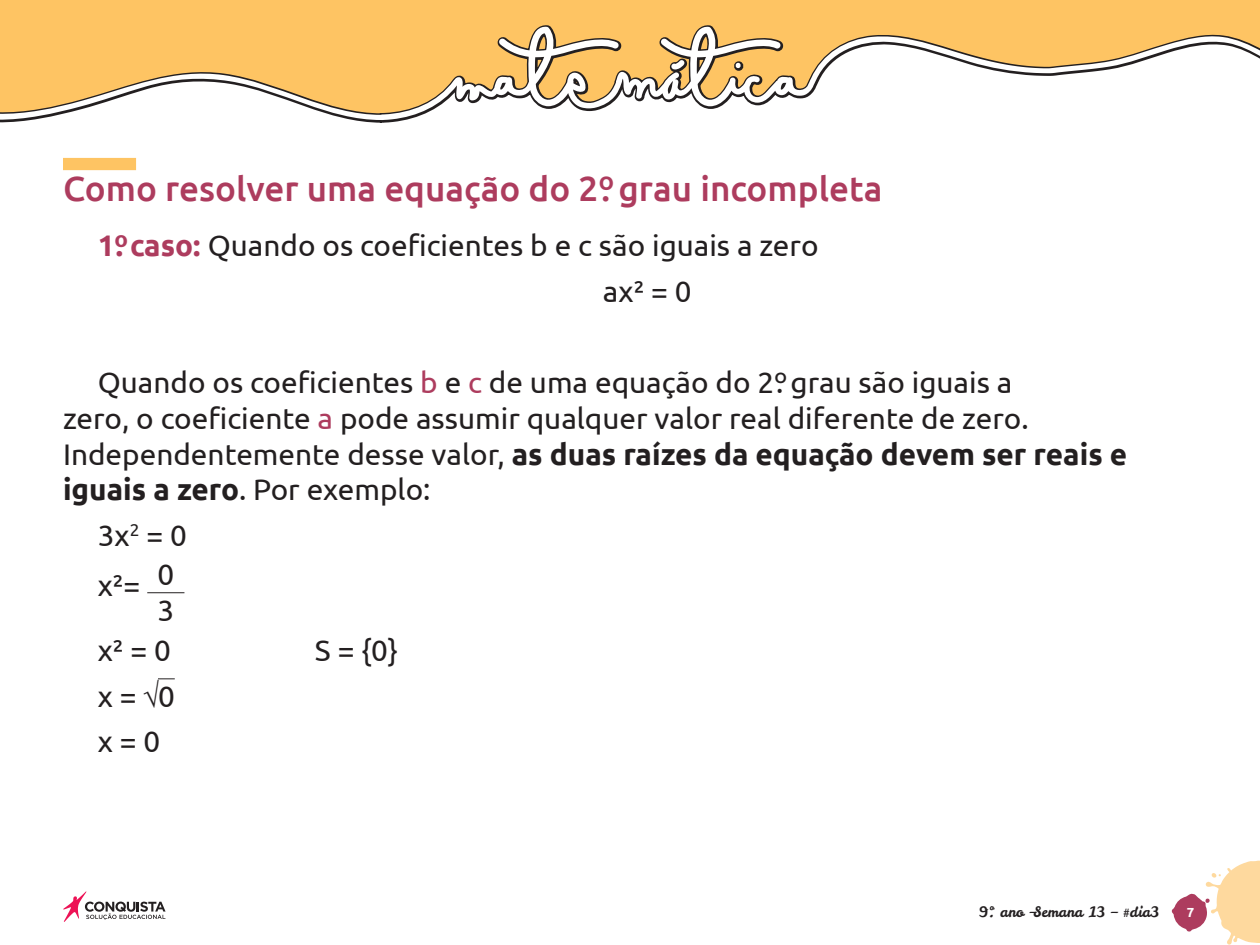
<style>
.page{position:relative;width:1260px;height:945px;background:#fff}
.page>*{position:absolute;margin:0;border:0;box-sizing:border-box;transform-origin:0 0}
.t1{font:500 35px "Ubuntu";color:#ad3c5e}
.t2{font:29.75px/35.7px "Ubuntu";color:#231f20}
.t3{font:14.35px "Leckerli One";color:#231f20}
.t4{font:700 13.12px "Ubuntu";color:#fff}
.s1{font-weight:700;color:#ad3c5e}
.s2{color:#ad3c5e}
.s3{font-weight:700}
</style>
<div class="page">
<svg style="left:1172px;top:861px;width:88px;height:84px"></svg>
<svg style="left:63px;top:891px;width:103px;height:31px"></svg>
<div style="left:0;top:0;width:1260px;height:22px;background:#fec463"></div>
<svg style="left:0;top:22px;width:1260px;height:101px"></svg>
<svg style="left:0;top:26px;width:1260px;height:94px;fill:#fec463"></svg>
<div style="left:63px;top:158px;width:73px;height:12px;background:#fec463"></div>
<svg style="left:158px;top:678px;width:17px;height:1px"></svg>
<hr style="left:147px;top:592px;width:37px;height:1px;background:#231f20">
<p class="t1" style="left:63px;top:166px;width:821px">Como resolver uma equação do 2º. grau incompleta</p>
<p class="t2" style="left:603px;top:222px;width:217px;line-height:45.7px;text-indent:-505px"><span class="s1">1º. caso:</span> Quando os coeficientes b e c são iguais a zero ax² = 0</p>
<p class="t2" style="left:63px;top:364px;width:1066px;text-indent:35px">Quando os coeficientes <span class="s2">b</span> e <span class="s2">c</span> de uma equação do 2º. grau são iguais a<br>zero, o coeficiente <span class="s2">a</span> pode assumir qualquer valor real diferente de zero.<br>Independentemente desse valor, <span class="s3">as duas raízes da equação devem ser reais e iguais a zero</span>. Por exemplo:</p>
<p class="t2" style="left:98px;top:509px;width:91px;line-height:49.9px">3x<sup>2</sup> = 0 x²= 0</p>
<p class="t2" style="left:98px;top:589px;width:78px;line-height:40.6px;text-align:right">3<br>x² = 0</p>
<p class="t2" style="left:315px;top:632px;width:84px">S = {0}</p>
<p class="t2" style="left:98px;top:673px;width:79px;line-height:45.7px">x = √0 x = 0</p>
<p class="t3" style="left:979px;top:903px;width:182px">9º. ano –Semana 13 – #dia3</p>
<p class="t4" style="left:1187px;top:905px;width:9px">7</p>
</div>
